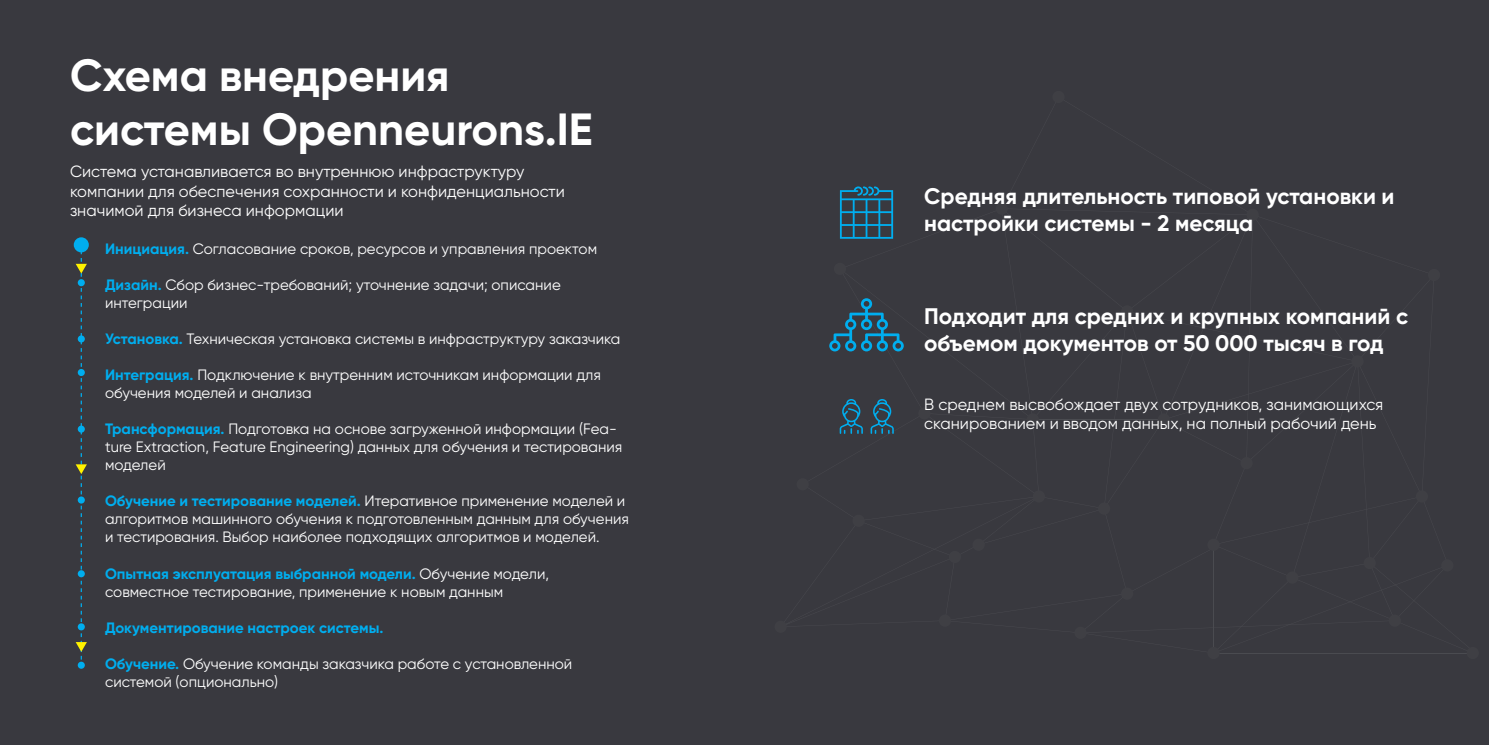
<style>
.page{position:relative;width:1489px;height:745px;background:#fff}
.page>*{position:absolute;margin:0;border:0;box-sizing:border-box;transform-origin:0 0}
.t1{font:700 45px/54px "Gilroy";color:#fff}
.t2{font:700 22.5px/27px "Gilroy";color:#fff}
.t3{font:16.25px/19.5px "Gilroy";color:#fff}
.t4{font:15px/18px "Gilroy";color:#fff}
.t5{font:700 15px "Gilroy";color:#00aeef}
.s1{font-weight:700;color:#00aeef}
</style>
<div class="page">
<div style="left:0;top:0;width:1488px;height:744px;background:#39393f"></div>
<hr style="left:1213px;top:652px;width:259px;height:1px;background:#939598">
<div style="left:1052px;top:91px;width:12px;height:12px;background:#3f3f44;border-radius:50%"></div>
<div style="left:774px;top:620px;width:12px;height:12px;background:#3f3f44;border-radius:50%"></div>
<div style="left:1207px;top:646px;width:12px;height:12px;background:#3f3f44;border-radius:50%"></div>
<div style="left:1466px;top:646px;width:12px;height:12px;background:#3f3f44;border-radius:50%"></div>
<div style="left:74px;top:237px;width:15px;height:15px;background:#00aeef;border-radius:50%"></div>
<div style="left:78px;top:661px;width:7px;height:7px;background:#00aeef;border-radius:50%"></div>
<svg style="left:76px;top:250px;width:11px;height:414px"></svg>
<svg style="left:829px;top:186px;width:585px;height:461px"></svg>
<h1 class="t1" style="left:70px;top:48px;width:524px">Схема внедрения системы Openneurons.IE</h1>
<p class="t3" style="left:70px;top:161px;width:496px">Система устанавливается во внутреннюю инфраструктуру компании для обеспечения сохранности и конфиденциальности значимой для бизнеса информации</p>
<p class="t4" style="left:105px;top:239px;width:493px"><span class="s1">Инициация.</span> Согласование сроков, ресурсов и управления проектом</p>
<p class="t4" style="left:105px;top:275px;width:457px"><span class="s1">Дизайн.</span> Сбор бизнес-требований; уточнение задачи; описание интеграции</p>
<p class="t4" style="left:105px;top:329px;width:517px"><span class="s1">Установка.</span> Техническая установка системы в инфраструктуру заказчика</p>
<p class="t4" style="left:105px;top:365px;width:497px"><span class="s1">Интеграция.</span> Подключение к внутренним источникам информации для обучения моделей и анализа</p>
<p class="t4" style="left:105px;top:419px;width:519px"><span class="s1">Трансформация.</span> Подготовка на основе загруженной информации (Fea&shy;ture Extraction, Feature Engineering) данных для обучения и тестирования моделей</p>
<p class="t4" style="left:105px;top:491px;width:525px"><span class="s1">Обучение и тестирование моделей.</span> Итеративное применение моделей и алгоритмов машинного обучения к подготовленным данным для обучения и тестирования. Выбор наиболее подходящих алгоритмов и моделей.</p>
<p class="t4" style="left:105px;top:563px;width:445px"><span class="s1">Опытная эксплуатация выбранной модели.</span> Обучение модели, совместное тестирование, применение к новым данным</p>
<p class="t5" style="left:105px;top:617px;width:280px">Документирование настроек системы.</p>
<p class="t4" style="left:105px;top:653px;width:469px"><span class="s1">Обучение.</span> Обучение команды заказчика работе с установленной системой (опционально)</p>
<h2 class="t2" style="left:924px;top:182px;width:472px">Средняя длительность типовой установки и настройки системы - 2 месяца</h2>
<h2 class="t2" style="left:924px;top:302px;width:485px">Подходит для средних и крупных компаний с объемом документов от 50 000 тысяч в год</h2>
<p class="t3" style="left:924px;top:394px;width:460px">В среднем высвобождает двух сотрудников, занимающихся сканированием и вводом данных, на полный рабочий день</p>
</div>
